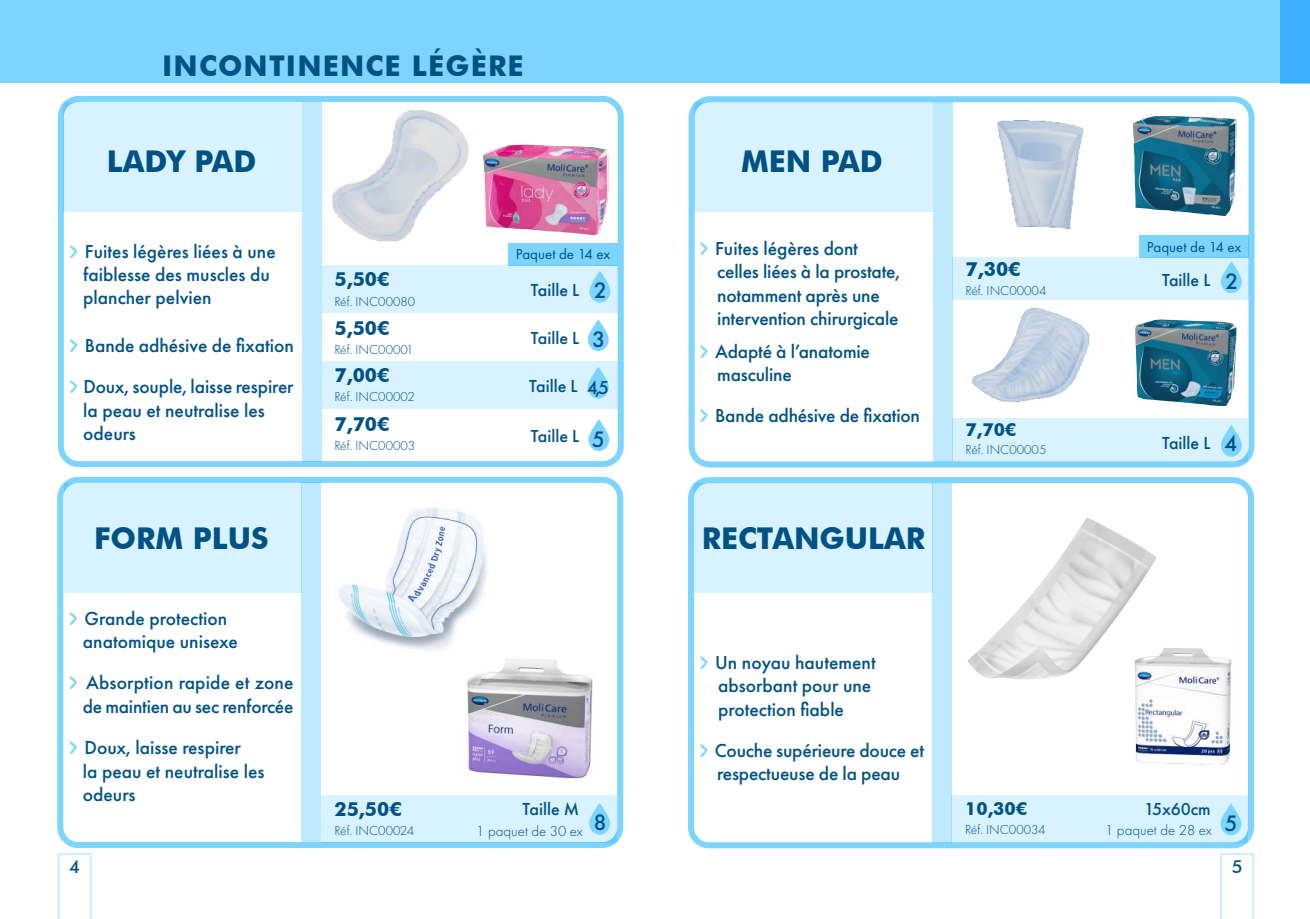
<style>
.page{position:relative;width:1310px;height:919px;background:#fff}
.page>*{position:absolute;margin:0;border:0;box-sizing:border-box;transform-origin:0 0}
.t1{font:700 30px "Futura BT";color:#005285}
.t2{font:700 28.5px "Futura BT";letter-spacing:.04em;color:#005285}
.t3{font:500 23.25px "Futura PT";color:#005285}
.t4{font:500 19.5px/23.4px "Futura PT";color:#005285}
.t5{font:700 19.5px "Futura BT";color:#005285}
.t6{font:500 18px "Futura PT";color:#005285}
.t7{font:700 18px "Futura BT";color:#005285}
.t8{font:500 18px "Futura BT";color:#005285}
.t9{font:300 15px "Futura PT";color:#005285}
.t10{font:15px "Futura PT";color:#005285}
.t11{font:300 13.5px "Futura PT";color:#005285}
.s1{font-family:"Verveine";font-weight:400;font-size:27px;color:#7dd4ff}
.s2{font-size:23.25px}
.s3{font-size:19.5px}
</style>
<div class="page">
<div style="left:688px;top:96px;width:566px;height:371px;border:6px solid #7dd4ff;border-radius:18px"></div>
<div style="left:952px;top:418px;width:296px;height:43px;background:#d8f2ff"></div>
<div style="left:58px;top:96px;width:566px;height:371px;border:6px solid #7dd4ff;border-radius:18px"></div>
<div style="left:63px;top:102px;width:239px;height:109px;background:#d8f2ff"></div>
<div style="left:322px;top:362px;width:296px;height:47px;background:#d8f2ff"></div>
<div style="left:322px;top:265px;width:296px;height:47px;background:#d8f2ff"></div>
<div style="left:0;top:0;width:1310px;height:83px;background:#7dd4ff"></div>
<img style="left:500px;top:145px;width:109px;height:90px">
<div style="left:302px;top:102px;width:20px;height:359px;background:#bee9ff"></div>
<svg style="left:58px;top:853px;width:34px;height:65px"></svg>
<div style="left:57px;top:477px;width:566px;height:371px;border:6px solid #7dd4ff;border-radius:18px"></div>
<div style="left:64px;top:483px;width:238px;height:109px;background:#d8f2ff"></div>
<div style="left:302px;top:483px;width:19px;height:359px;background:#bee9ff"></div>
<div style="left:1279px;top:0;width:31px;height:83px;background:#3db0ff"></div>
<div style="left:694px;top:102px;width:239px;height:110px;background:#d8f2ff"></div>
<div style="left:933px;top:102px;width:19px;height:359px;background:#bee9ff"></div>
<div style="left:688px;top:477px;width:566px;height:371px;border:6px solid #7dd4ff;border-radius:18px"></div>
<div style="left:694px;top:483px;width:238px;height:109px;background:#d8f2ff"></div>
<div style="left:932px;top:483px;width:20px;height:359px;background:#bee9ff"></div>
<div style="left:321px;top:795px;width:296px;height:47px;background:#d8f2ff"></div>
<svg style="left:589px;top:803px;width:21px;height:31px"></svg>
<div style="left:952px;top:257px;width:296px;height:43px;background:#d8f2ff"></div>
<img style="left:1133px;top:116px;width:104px;height:100px">
<img style="left:965px;top:98px;width:154px;height:132px">
<img style="left:971px;top:308px;width:119px;height:94px">
<img style="left:1135px;top:319px;width:102px;height:87px">
<svg style="left:1221px;top:261px;width:20px;height:32px"></svg>
<svg style="left:1221px;top:425px;width:20px;height:31px"></svg>
<div style="left:952px;top:795px;width:296px;height:47px;background:#d8f2ff"></div>
<svg style="left:1220px;top:804px;width:21px;height:31px"></svg>
<img style="left:1135px;top:648px;width:96px;height:116px">
<img style="left:968px;top:518px;width:194px;height:178px">
<svg style="left:1220px;top:853px;width:34px;height:65px"></svg>
<svg style="left:589px;top:271px;width:21px;height:31px"></svg>
<svg style="left:588px;top:319px;width:21px;height:32px"></svg>
<svg style="left:588px;top:367px;width:21px;height:31px"></svg>
<svg style="left:588px;top:419px;width:21px;height:32px"></svg>
<div style="left:508px;top:242px;width:110px;height:23px;background:#7dd4ff"></div>
<div style="left:1139px;top:234px;width:109px;height:23px;background:#7dd4ff"></div>
<img style="left:294px;top:96px;width:206px;height:146px">
<img style="left:338px;top:507px;width:149px;height:144px">
<img style="left:459px;top:650px;width:134px;height:129px">
<h2 class="t2" style="left:162px;top:54px;width:363px">INCONTINENCE LÉGÈRE</h2>
<h1 class="t1" style="left:107px;top:149px;width:151px">LADY PAD</h1>
<p class="t4" style="left:83px;top:239px;width:194px;text-indent:-14px"><span class="s1">&gt;</span> Fuites légères liées à une faiblesse des muscles du plancher pelvien</p>
<p class="t4" style="left:70px;top:324px;width:226px;line-height:41.4px"><span class="s1">&gt;</span> Bande adhésive de fixation <span class="s1">&gt;</span> Doux, souple, laisse respirer</p>
<p class="t4" style="left:83px;top:398px;width:183px">la peau et neutralise les odeurs</p>
<h1 class="t1" style="left:94px;top:526px;width:176px">FORM PLUS</h1>
<p class="t4" style="left:83px;top:606px;width:157px;text-indent:-14px"><span class="s1">&gt;</span> Grande protection anatomique unisexe</p>
<p class="t4" style="left:69px;top:671px;width:226px;text-align:right"><span class="s1">&gt;</span> Absorption rapide et zone de maintien au sec renforcée</p>
<p class="t4" style="left:83px;top:736px;width:183px;text-indent:-14px"><span class="s1">&gt;</span> Doux, laisse respirer<br>la peau et neutralise les odeurs</p>
<p class="t8" style="left:69px;top:858px;width:12px">4</p>
<p class="t5" style="left:334px;top:271px;width:56px">5,50€</p>
<p class="t11" style="left:334px;top:295px;width:82px">Réf. INC00080</p>
<p class="t11" style="left:334px;top:344px;width:80px">Réf. INC00001</p>
<p class="t5" style="left:334px;top:367px;width:56px">7,00€</p>
<p class="t11" style="left:334px;top:391px;width:82px">Réf. INC00002</p>
<p class="t5" style="left:334px;top:416px;width:56px">7,70€</p>
<p class="t11" style="left:334px;top:440px;width:82px">Réf. INC00003</p>
<p class="t5" style="left:334px;top:320px;width:56px">5,50€</p>
<p class="t10" style="left:516px;top:248px;width:96px">Paquet de 14 ex</p>
<p class="t6" style="left:531px;top:279px;width:78px">Taille L <span class="s2">2</span></p>
<p class="t6" style="left:531px;top:328px;width:76px">Taille L <span class="s2">3</span></p>
<p class="t6" style="left:529px;top:376px;width:82px">Taille L <span class="s3">4,5</span></p>
<p class="t6" style="left:531px;top:425px;width:76px">Taille L <span class="s2">5</span></p>
<p class="t6" style="left:523px;top:798px;width:58px">Taille M</p>
<p class="t5" style="left:334px;top:801px;width:69px">25,50€</p>
<p class="t11" style="left:334px;top:825px;width:81px">Réf. INC00024</p>
<p class="t9" style="left:476px;top:825px;width:132px">1 paquet de 30 ex <sup>8</sup></p>
<h1 class="t1" style="left:741px;top:149px;width:143px">MEN PAD</h1>
<p class="t4" style="left:717px;top:236px;width:184px;text-indent:-17px"><span class="s1">&gt;</span> Fuites légères dont celles liées à la prostate, notamment après une intervention chirurgicale</p>
<p class="t4" style="left:717px;top:339px;width:154px;text-indent:-17px"><span class="s1">&gt;</span> Adapté à l’anatomie masculine</p>
<p class="t4" style="left:700px;top:404px;width:222px"><span class="s1">&gt;</span> Bande adhésive de fixation</p>
<h1 class="t1" style="left:702px;top:526px;width:225px">RECTANGULAR</h1>
<p class="t5" style="left:965px;top:262px;width:56px">7,30€</p>
<p class="t11" style="left:965px;top:285px;width:82px">Réf. INC00004</p>
<p class="t7" style="left:965px;top:422px;width:52px">7,70€</p>
<p class="t11" style="left:965px;top:444px;width:82px">Réf. INC00005</p>
<p class="t10" style="left:1147px;top:240px;width:96px">Paquet de 14 ex</p>
<p class="t6" style="left:1162px;top:270px;width:78px">Taille L <span class="s2">2</span></p>
<p class="t6" style="left:1162px;top:432px;width:77px">Taille L <span class="s2">4</span></p>
<p class="t4" style="left:718px;top:650px;width:159px;text-indent:-18px"><span class="s1">&gt;</span> Un noyau hautement absorbant pour une protection fiable</p>
<p class="t4" style="left:700px;top:738px;width:226px;text-align:center"><span class="s1">&gt;</span> Couche supérieure douce et respectueuse de la peau</p>
<p class="t7" style="left:965px;top:801px;width:63px">10,30€</p>
<p class="t11" style="left:965px;top:823px;width:82px">Réf. INC00034</p>
<p class="t3" style="left:1224px;top:810px;width:15px">5</p>
<p class="t6" style="left:1144px;top:798px;width:68px">15x60cm</p>
<p class="t9" style="left:1105px;top:823px;width:108px">1 paquet de 28 ex</p>
<p class="t8" style="left:1231px;top:858px;width:12px">5</p>
</div>
